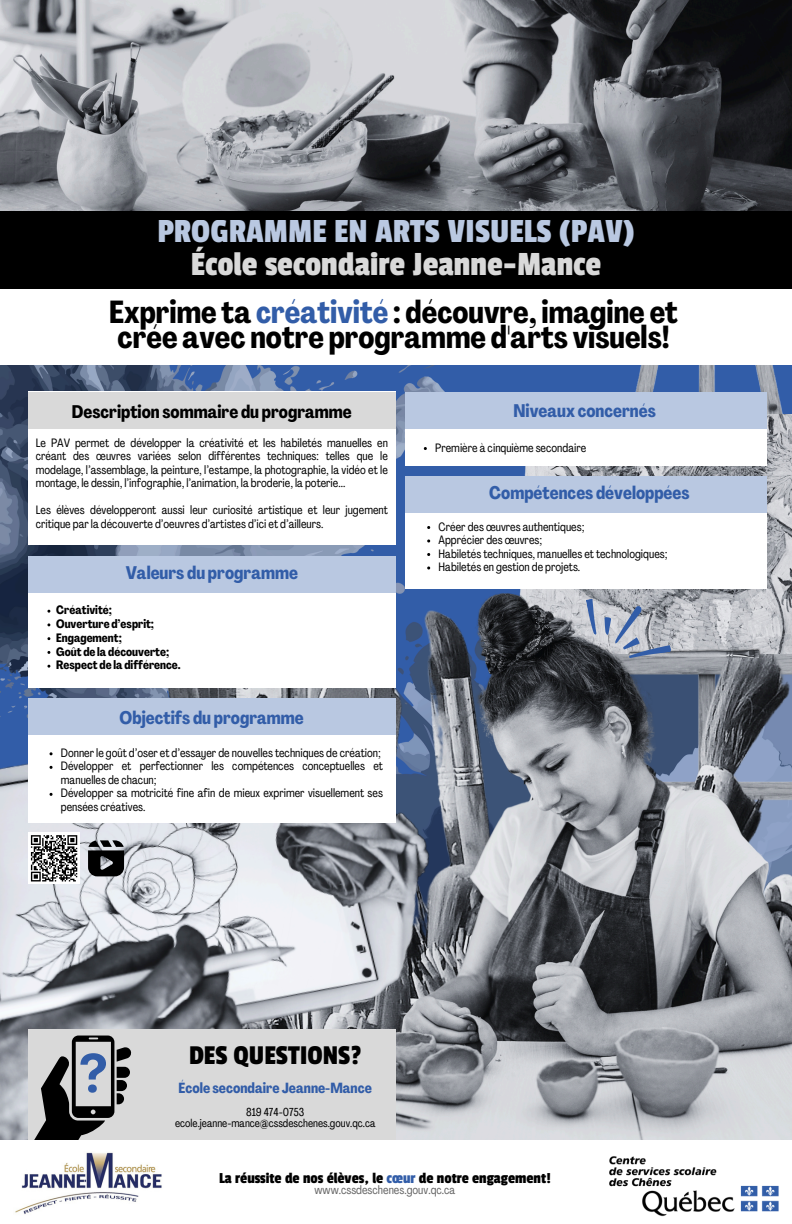
<style>
.page{position:relative;width:792px;height:1224px;background:#fff}
.page>*{position:absolute;margin:0;border:0;box-sizing:border-box;transform-origin:0 0}
.t1{font:35.5px/33px "Passion One";color:#b9c8e1;text-align:center}
.t2{font:700 31.5px/24.8px "Agrandir Tight";color:#000}
.t3{font:28.5px "Passion One";color:#000}
.t4{font:700 18px "Agrandir Tight";color:#325da8}
.t5{font:700 18px "Agrandir Tight";color:#000}
.t6{font:16px "Passion One";color:#000}
.t7{font:700 14.5px "Agrandir Tight";color:#325da8}
.t8{font:12px/13.5px "Agrandir Tight";color:#000}
.t9{font:700 12px/13.8px "Agrandir Tight";color:#000}
.t10{font:12px "Agrandir Tight";color:#666}
.t11{font:11.5px "Agrandir Tight";color:#000}
.t12{font:11.2px "Agrandir Tight";color:#000}
.s1{color:#d9d9d9}
.s2{color:#325da8}
</style>
<div class="page">
<img style="left:0;top:365px;width:392px;height:155px">
<div style="left:0;top:201px;width:792px;height:88px;background:#000"></div>
<img style="left:392px;top:365px;width:400px;height:146px">
<img style="left:526px;top:414px;width:266px;height:97px">
<img style="left:396px;top:511px;width:396px;height:629px">
<div style="left:28px;top:392px;width:368px;height:153px;background:#fff"></div>
<div style="left:406px;top:392px;width:361px;height:73px;background:#fff"></div>
<div style="left:28px;top:392px;width:368px;height:37px;background:#d9d9d9"></div>
<div style="left:406px;top:392px;width:361px;height:37px;background:#b9c8e1"></div>
<img style="left:0;top:520px;width:639px;height:620px">
<div style="left:28px;top:735px;width:368px;height:88px;background:#fff"></div>
<div style="left:28px;top:698px;width:368px;height:37px;background:#b9c8e1"></div>
<div style="left:406px;top:476px;width:361px;height:112px;background:#fff"></div>
<div style="left:406px;top:476px;width:361px;height:37px;background:#b9c8e1"></div>
<div style="left:28px;top:593px;width:368px;height:94px;background:#fff"></div>
<div style="left:28px;top:1029px;width:368px;height:140px;background:#d9d9d9"></div>
<div style="left:0;top:1141px;width:792px;height:83px;background:#fff"></div>
<svg style="left:28px;top:1036px;width:104px;height:105px"></svg>
<img style="left:609px;top:1156px;width:170px;height:61px">
<img style="left:15px;top:1152px;width:147px;height:62px">
<img style="left:0;top:0;width:792px;height:210px">
<img style="left:671px;top:648px;width:90px;height:11px">
<svg style="left:586px;top:599px;width:85px;height:60px;background:#9aa2b1"></svg>
<div style="left:28px;top:832px;width:52px;height:52px;background:#fff"></div>
<svg style="left:30px;top:835px;width:48px;height:47px"></svg>
<svg style="left:88px;top:840px;width:36px;height:36px"></svg>
<p class="t1" style="left:157px;top:216px;width:479px">PROGRAMME EN ARTS VISUELS (PAV)<br><span class="s1">École secondaire Jeanne-Mance</span></p>
<p class="t2" style="left:109px;top:303px;width:570px">Exprime ta <span class="s2">créativité</span> : découvre, imagine et crée avec notre programme d'arts visuels!</p>
<h4 class="t5" style="left:72px;top:404px;width:282px">Description sommaire du programme</h4>
<p class="t8" style="left:36px;top:437px;width:354px;text-align:justify">Le PAV permet de développer la créativité et les habiletés manuelles en créant des œuvres variées selon différentes techniques: telles que le modelage, l’assemblage, la peinture, l’estampe, la photographie, la vidéo et le montage, le dessin, l’infographie, l’animation, la broderie, la poterie...</p>
<p class="t8" style="left:36px;top:505px;width:354px">Les élèves développeront aussi leur curiosité artistique et leur jugement critique par la découverte d’oeuvres d’artistes d’ici et d’ailleurs.</p>
<p class="t4" style="left:126px;top:565px;width:174px">Valeurs du programme</p>
<p class="t9" style="left:56px;top:604px;width:126px">Créativité;<br>Ouverture d’esprit;<br>Engagement;<br>Goût de la découverte;<br>Respect de la différence.</p>
<h3 class="t4" style="left:120px;top:710px;width:186px">Objectifs du programme</h3>
<p class="t8" style="left:61px;top:747px;width:324px">Donner le goût d’oser et d’essayer de nouvelles techniques de création;<br>Développer et perfectionner les compétences conceptuelles et manuelles de chacun;</p>
<p class="t8" style="left:61px;top:788px;width:324px">Développer sa motricité fine afin de mieux exprimer visuellement ses pensées créatives.</p>
<p class="t4" style="left:514px;top:404px;width:144px">Niveaux concernés</p>
<p class="t8" style="left:435px;top:442px;width:153px">Première à cinquième secondaire</p>
<h4 class="t4" style="left:489px;top:486px;width:202px">Compétences développées</h4>
<p class="t8" style="left:439px;top:521px;width:147px">Créer des œuvres authentiques;</p>
<p class="t8" style="left:439px;top:534px;width:105px">Apprécier des œuvres;</p>
<p class="t8" style="left:439px;top:548px;width:230px">Habiletés techniques, manuelles et technologiques;</p>
<p class="t8" style="left:439px;top:561px;width:143px">Habiletés en gestion de projets.</p>
<p class="t3" style="left:189px;top:1040px;width:174px">DES QUESTIONS?</p>
<h4 class="t7" style="left:179px;top:1082px;width:195px">École secondaire Jeanne-Mance</h4>
<p class="t11" style="left:246px;top:1107px;width:60px">819 474-0753</p>
<p class="t12" style="left:175px;top:1119px;width:202px">ecole.jeanne-mance@cssdeschenes.gouv.qc.ca</p>
<h5 class="t6" style="left:219px;top:1169px;width:333px">La réussite de nos élèves, le <span class="s2">cœur</span> de notre engagement!</h5>
<p class="t10" style="left:315px;top:1185px;width:142px">www.cssdeschenes.gouv.qc.ca</p>
</div>
